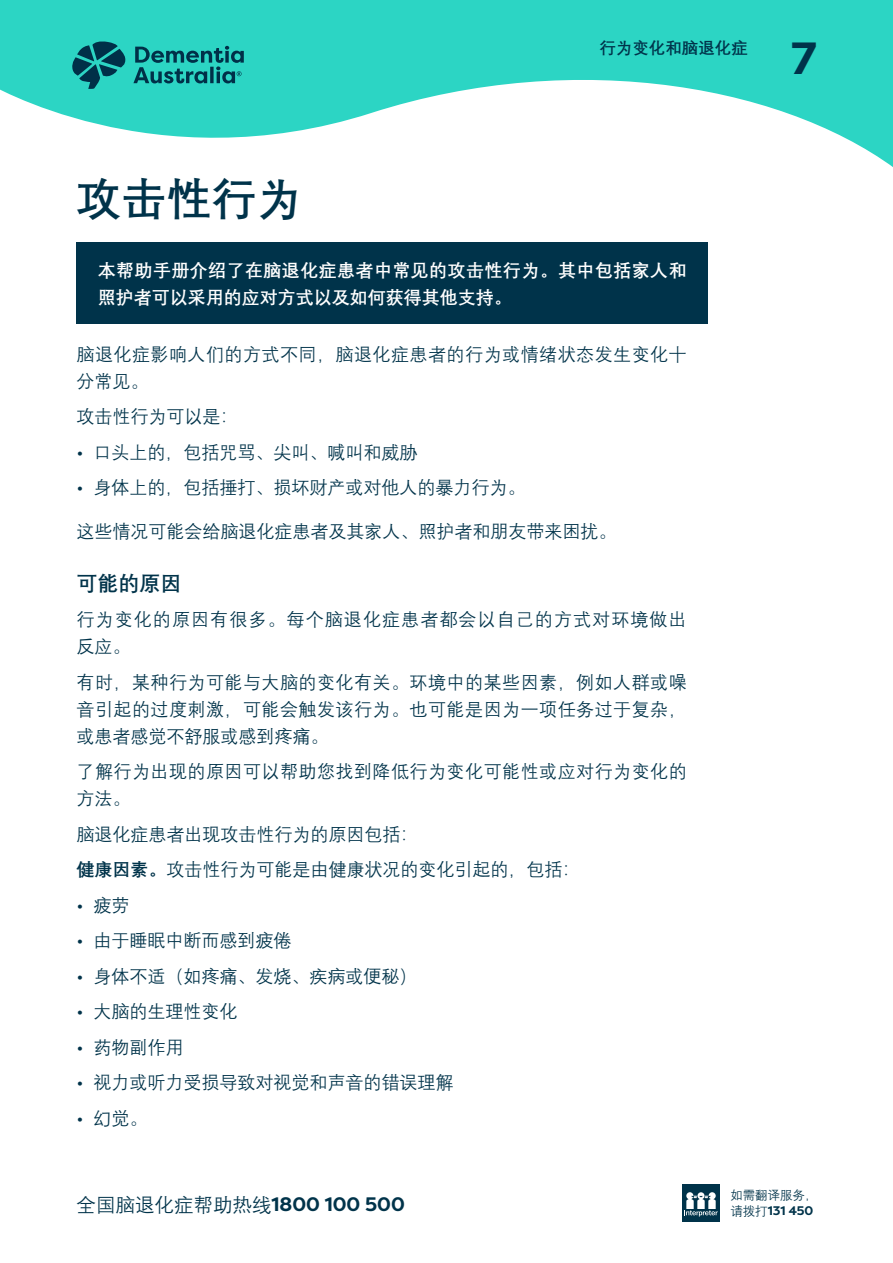
<style>
.page{position:relative;width:893px;height:1263px;background:#fff}
.page>*{position:absolute;margin:0;border:0;box-sizing:border-box;transform-origin:0 0}
.t1{font:700 45px "Deng Xian";color:#00334a}
.Running_Head{font:700 45px "Filson Pro";color:#00334a}
.t2{font:700 21px "Deng Xian";color:#00334a}
.t3{font:19.5px "Deng Xian";color:#00334a}
.t4{font:18px/27px "Deng Xian";color:#00334a;text-align:justify}
.t5{font:18px/27px "Deng Xian";letter-spacing:.03em;color:#00334a}
.t6{font:700 18px/27px "Deng Xian";letter-spacing:.025em;color:#fff}
.t7{font:18px/27px "Deng Xian";letter-spacing:.06em;color:#00334a}
.Running_Head-2{font:700 16.5px "Deng Xian";color:#00334a}
.t8{font:700 12.45px "Filson Pro";color:#00334a}
.t9{font:12.45px "Deng Xian";color:#00334a}
.s1{font-family:"Filson Pro"}
.s2{font-weight:700}
.s3{font-family:"Filson Pro";font-weight:700}
.s4{font-family:"Deng Xian";font-weight:400}
</style>
<div class="page">
<svg style="left:0;top:0;width:893px;height:167px;fill:#2cd5c4"></svg>
<svg style="left:72px;top:41px;width:172px;height:48px;background:#1d9d9a"></svg>
<div style="left:682px;top:1184px;width:38px;height:37px;background:#00334a"></div>
<svg style="left:684px;top:1192px;width:34px;height:24px"></svg>
<div style="left:77px;top:243px;width:631px;height:81px;background:#00334a"></div>
<p class="t1" style="left:77px;top:169px;width:227px">攻击性行为</p>
<h1 class="Running_Head-2" style="left:599px;top:37px;width:150px">行为变化和脑退化症</h1>
<p class="t6" style="left:98px;top:256px;width:590px">本帮助手册介绍了在脑退化症患者中常见的攻击性行为。其中包括家人和照护者可以采用的应对方式以及如何获得其他支持。</p>
<p class="t5" style="left:77px;top:340px;width:612px">脑退化症影响人们的方式不同，脑退化症患者的行为或情绪状态发生变化十分常见。</p>
<p class="t4" style="left:77px;top:402px;width:163px">攻击性行为可以是：</p>
<p class="t4" style="left:77px;top:438px;width:343px"><span class="s1">•</span> 口头上的，包括咒骂、尖叫、喊叫和威胁</p>
<p class="t4" style="left:77px;top:473px;width:451px"><span class="s1">•</span> 身体上的，包括捶打、损坏财产或对他人的暴力行为。</p>
<p class="t4" style="left:77px;top:517px;width:541px">这些情况可能会给脑退化症患者及其家人、照护者和朋友带来困扰。</p>
<p class="t2" style="left:77px;top:569px;width:107px">可能的原因</p>
<p class="t7" style="left:77px;top:605px;width:612px">行为变化的原因有很多。每个脑退化症患者都会以自己的方式对环境做出反应。</p>
<p class="t4" style="left:77px;top:668px;width:612px">有时，某种行为可能与大脑的变化有关。环境中的某些因素，例如人群或噪音引起的过度刺激，可能会触发该行为。也可能是因为一项任务过于复杂，或患者感觉不舒服或感到疼痛。</p>
<p class="t5" style="left:77px;top:757px;width:612px">了解行为出现的原因可以帮助您找到降低行为变化可能性或应对行为变化的方法。</p>
<p class="t4" style="left:77px;top:816px;width:506px;line-height:35.5px">脑退化症患者出现攻击性行为的原因包括：<br><span class="s2">健康因素。</span>攻击性行为可能是由健康状况的变化引起的，包括：</p>
<p class="t4" style="left:77px;top:891px;width:55px"><span class="s1">•</span> 疲劳</p>
<p class="t4" style="left:77px;top:926px;width:217px"><span class="s1">•</span> 由于睡眠中断而感到疲倦</p>
<p class="t4" style="left:77px;top:962px;width:343px"><span class="s1">•</span> 身体不适（如疼痛、发烧、疾病或便秘）</p>
<p class="t4" style="left:77px;top:997px;width:163px"><span class="s1">•</span> 大脑的生理性变化</p>
<p class="t4" style="left:77px;top:1033px;width:109px"><span class="s1">•</span> 药物副作用</p>
<p class="t4" style="left:77px;top:1068px;width:379px"><span class="s1">•</span> 视力或听力受损导致对视觉和声音的错误理解</p>
<p class="t4" style="left:77px;top:1104px;width:73px"><span class="s1">•</span> 幻觉。</p>
<h1 class="Running_Head" style="left:791px;top:30px;width:27px">7</h1>
<p class="t3" style="left:77px;top:1192px;width:330px">全国脑退化症帮助热线<span class="s3">1800 100 500</span></p>
<p class="t9" style="left:730px;top:1187px;width:89px">如需翻译服务，</p>
<p class="t8" style="left:730px;top:1203px;width:85px"><span class="s4">请拨打</span>131 450</p>
</div>
